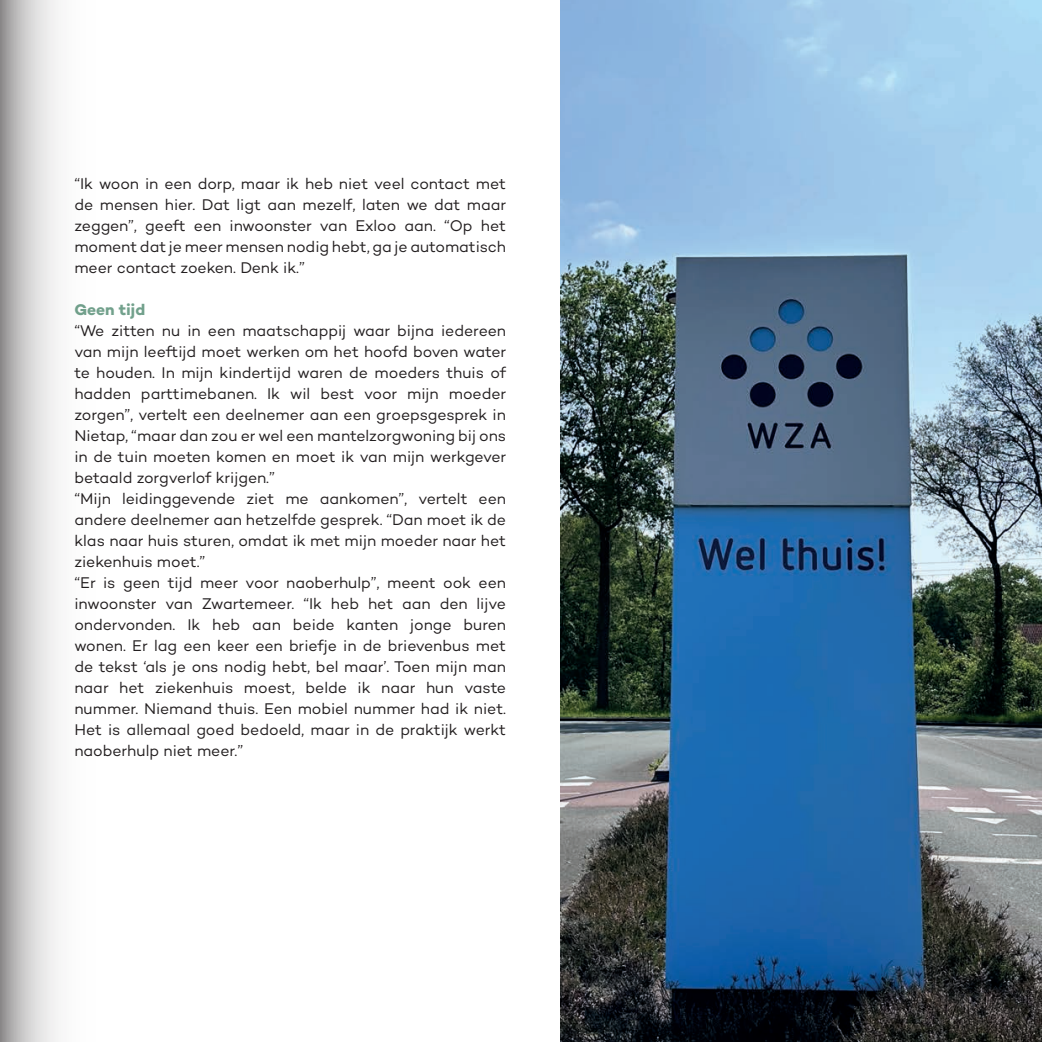
<style>
.page{position:relative;width:1042px;height:1042px;background:#fff}
.page>*{position:absolute;margin:0;border:0;box-sizing:border-box;transform-origin:0 0}
.t1{font:15.75px/21px "Campton";letter-spacing:-.005em;color:#231f20;text-align:justify}
.t2{font:700 15.75px "Campton";color:#72a18c}
.t3{font:14px "Campton";color:#231f20}
</style>
<div class="page">
<img style="left:561px;top:0;width:481px;height:1042px">
<svg style="left:0;top:0;width:58px;height:1042px"></svg>
<p class="t1" style="left:74px;top:173px;width:433px">“Ik woon in een dorp, maar ik heb niet veel contact met de mensen hier. Dat ligt aan mezelf, laten we dat maar zeggen”, geeft een inwoonster van Exloo aan. “Op het moment dat je meer mensen nodig hebt, ga je automatisch meer contact zoeken. Denk ik.”</p>
<p class="t2" style="left:74px;top:300px;width:72px">Geen tijd</p>
<p class="t1" style="left:74px;top:320px;width:433px;text-align:left">“We zitten nu in een maatschappij waar bijna iedereen van mijn leeftijd moet werken om het hoofd boven water te houden. In mijn kindertijd waren de moeders thuis of hadden parttimebanen. Ik wil best voor mijn moeder zorgen”, vertelt een deelnemer aan een groepsgesprek in Nietap, “maar dan zou er wel een mantelzorgwoning bij ons in de tuin moeten komen en moet ik van mijn werkgever betaald zorgverlof krijgen.”<br>“Mijn leidinggevende ziet me aankomen”, vertelt een andere deelnemer aan hetzelfde gesprek. “Dan moet ik de klas naar huis sturen, omdat ik met mijn moeder naar het ziekenhuis moet.”<br>“Er is geen tijd meer voor naoberhulp”, meent ook een inwoonster van Zwartemeer. “Ik heb het aan den lijve ondervonden. Ik heb aan beide kanten jonge buren wonen. Er lag een keer een briefje in de brievenbus met de tekst ‘als je ons nodig hebt, bel maar’. Toen mijn man naar het ziekenhuis moest, belde ik naar hun vaste nummer. Niemand thuis. Een mobiel nummer had ik niet.<br>Het is allemaal goed bedoeld, maar in de praktijk werkt naoberhulp niet meer.”</p>
<p class="t3" style="left:1003px;top:1001px;width:17px">57</p>
</div>
